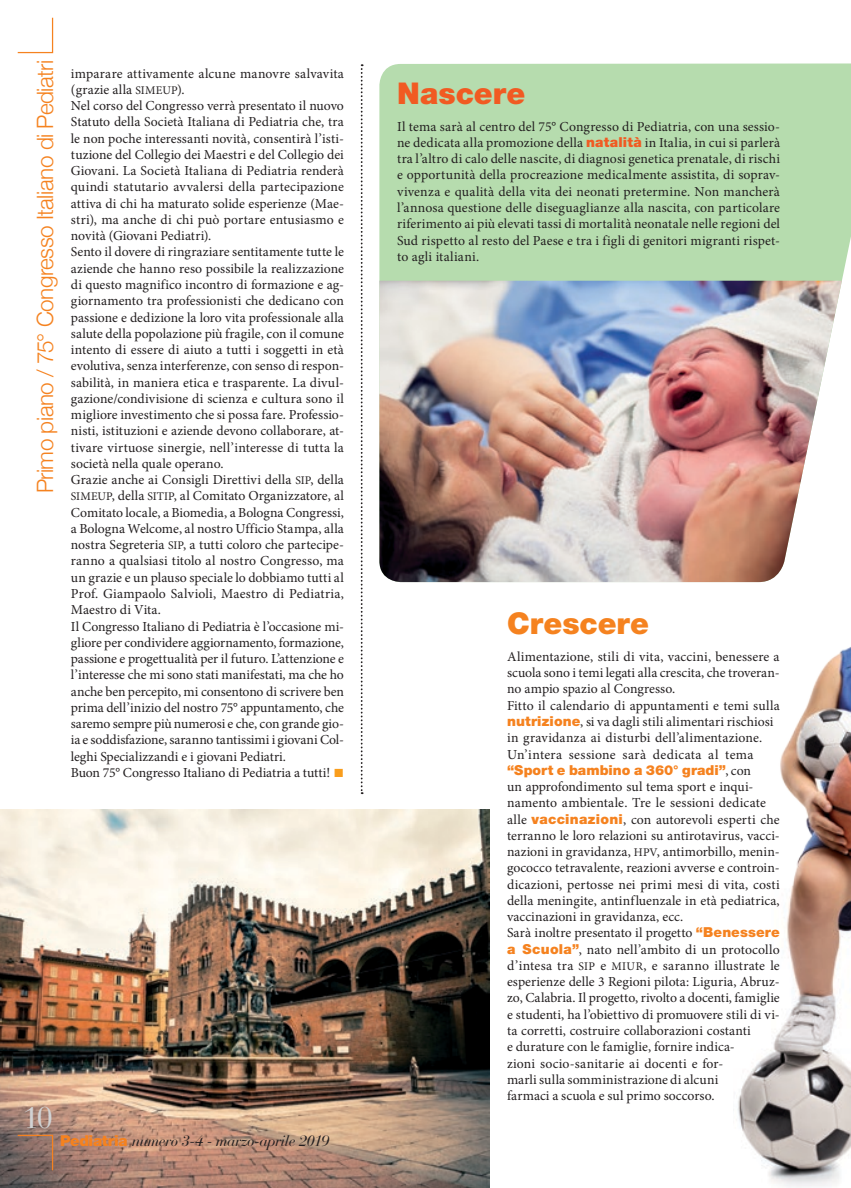
<style>
.page{position:relative;width:851px;height:1188px;background:#fff}
.page>*{position:absolute;margin:0;border:0;box-sizing:border-box;transform-origin:0 0}
.t1{font:900 30px "Helvetica Neue";color:#f5821f}
.t2{font:900 30px "Helvetica Neue";color:#f15a22}
.t3{font:30px "Bauer Bodoni";color:#d1d3d4}
.t4{font:300 22.5px "Helvetica Neue";letter-spacing:-.025em;color:#f5821f}
.t5{font:italic 15px "Bauer Bodoni";letter-spacing:-.02em;color:#231f20}
.t6{font:13.75px/16.2px "Minion Pro";letter-spacing:.005em;color:#231f20}
.t7{font:900 13.75px "Helvetica Neue";color:#f5821f}
.s1{font-size:11.75px}
.s2{font-family:"Helvetica Neue";font-weight:900;font-style:normal;color:#f5821f}
.s3{font-family:"Helvetica Neue";font-weight:900;color:#f15a22}
.s4{font-family:"Helvetica Neue";font-weight:900;color:#f5821f}
.s5{font-family:"Minion Pro";font-weight:400;color:#231f20}
</style>
<div class="page">
<img style="left:733px;top:582px;width:117px;height:605px">
<div style="left:379px;top:63px;width:471px;height:222px;background:#b6dcae"></div>
<img style="left:379px;top:280px;width:462px;height:302px">
<img style="left:0;top:809px;width:489px;height:378px">
<svg style="left:360px;top:64px;width:2px;height:729px"></svg>
<svg style="left:16px;top:1133px;width:38px;height:38px"></svg>
<svg style="left:17px;top:17px;width:37px;height:37px"></svg>
<h2 class="t4" style="left:27px;top:493px;width:434px;rotate:-90deg">Primo piano / 75° Congresso Italiano di Pediatri</h2>
<p class="t6" style="left:71px;top:65px;width:274px">imparare attivamente alcune manovre salvavita (grazie alla <span class="s1">SIMEUP</span>).<br>Nel corso del Congresso verrà presentato il nuovo Statuto della Società Italiana di Pediatria che, tra le non poche interessanti novità, consentirà l’isti&shy;tuzione del Collegio dei Maestri e del Collegio dei Giovani. La Società Italiana di Pediatria renderà quindi statutario avvalersi della partecipazione attiva di chi ha maturato solide esperienze (Mae&shy;stri), ma anche di chi può portare entusiasmo e novità (Giovani Pediatri).<br>Sento il dovere di ringraziare sentitamente tutte le aziende che hanno reso possibile la realizzazione di questo magnifico incontro di formazione e ag&shy;giornamento tra professionisti che dedicano con passione e dedizione la loro vita professionale alla salute della popolazione più fragile, con il comune intento di essere di aiuto a tutti i soggetti in età evolutiva, senza interferenze, con senso di respon&shy;sabilità, in maniera etica e trasparente. La divul&shy;gazione/condivisione di scienza e cultura sono il migliore investimento che si possa fare. Professio&shy;nisti, istituzioni e aziende devono collaborare, at&shy;tivare virtuose sinergie, nell’interesse di tutta la società nella quale operano.<br>Grazie anche ai Consigli Direttivi della <span class="s1">SIP</span>, della <span class="s1">SIMEUP</span>, della <span class="s1">SITIP</span>, al Comitato Organizzatore, al Comitato locale, a Biomedia, a Bologna Congressi, a Bologna Welcome, al nostro Ufficio Stampa, alla nostra Segreteria <span class="s1">SIP</span>, a tutti coloro che partecipe&shy;ranno a qualsiasi titolo al nostro Congresso, ma un grazie e un plauso speciale lo dobbiamo tutti al Prof. Giampaolo Salvioli, Maestro di Pediatria, Maestro di Vita.<br>Il Congresso Italiano di Pediatria è l’occasione mi&shy;gliore per condividere aggiornamento, formazione, passione e progettualità per il futuro. L’attenzione e l’interesse che mi sono stati manifestati, ma che ho anche ben percepito, mi consentono di scrivere ben prima dell’inizio del nostro 75° appuntamento, che saremo sempre più numerosi e che, con grande gio&shy;ia e soddisfazione, saranno tantissimi i giovani Col&shy;leghi Specializzandi e i giovani Pediatri.<br>Buon 75° Congresso Italiano di Pediatria a tutti!</p>
<h1 class="t3" style="left:23px;top:1099px;width:32px">10</h1>
<p class="t5" style="left:60px;top:1130px;width:270px"><span class="s2">Pediatria</span> numero 3-4 - marzo-aprile 2019</p>
<h1 class="t2" style="left:397px;top:75px;width:130px">Nascere</h1>
<p class="t6" style="left:397px;top:118px;width:384px;text-align:justify">Il tema sarà al centro del 75° Congresso di Pediatria, con una sessio&shy;ne dedicata alla promozione della <span class="s3">natalità</span> in Italia, in cui si parlerà tra l’altro di calo delle nascite, di diagnosi genetica prenatale, di rischi e opportunità della procreazione medicalmente assistita, di soprav&shy;vivenza e qualità della vita dei neonati pretermine. Non mancherà l’annosa questione delle diseguaglianze alla nascita, con particolare riferimento ai più elevati tassi di mortalità neonatale nelle regioni del Sud rispetto al resto del Paese e tra i figli di genitori migranti rispet&shy;to agli italiani.</p>
<h1 class="t1" style="left:507px;top:605px;width:144px">Crescere</h1>
<p class="t6" style="left:507px;top:648px;width:274px">Alimentazione, stili di vita, vaccini, benessere a scuola sono i temi legati alla crescita, che troveran&shy;no ampio spazio al Congresso.<br>Fitto il calendario di appuntamenti e temi sulla <span class="s4">nutrizione</span>, si va dagli stili alimentari rischiosi in gravidanza ai disturbi dell’alimentazione.<br>Un’intera sessione sarà dedicata al tema</p>
<p class="t7" style="left:507px;top:761px;width:245px">“Sport e bambino a 360° gradi”<span class="s5">, con</span></p>
<p class="t6" style="left:507px;top:778px;width:274px">un approfondimento sul tema sport e inqui&shy;namento ambientale. Tre le sessioni dedicate alle <span class="s4">vaccinazioni</span>, con autorevoli esperti che terranno le loro relazioni su antirotavirus, vacci&shy;nazioni in gravidanza, <span class="s1">HPV</span>, antimorbillo, menin&shy;gococco tetravalente, reazioni avverse e controin&shy;dicazioni, pertosse nei primi mesi di vita, costi della meningite, antinfluenzale in età pediatrica, vaccinazioni in gravidanza, ecc.<br>Sarà inoltre presentato il progetto <span class="s4">“Benessere a Scuola”</span>, nato nell’ambito di un protocollo d’intesa tra <span class="s1">SIP</span> e <span class="s1">MIUR</span>, e saranno illustrate le esperienze delle 3 Regioni pilota: Liguria, Abruz&shy;zo, Calabria. Il progetto, rivolto a docenti, famiglie e studenti, ha l’obiettivo di promuovere stili di vi&shy;ta corretti, costruire collaborazioni costanti<br>e durature con le famiglie, fornire indica-<br>zioni socio-sanitarie ai docenti e for-<br>marli sulla somministrazione di alcuni<br>farmaci a scuola e sul primo soccorso.</p>
</div>
